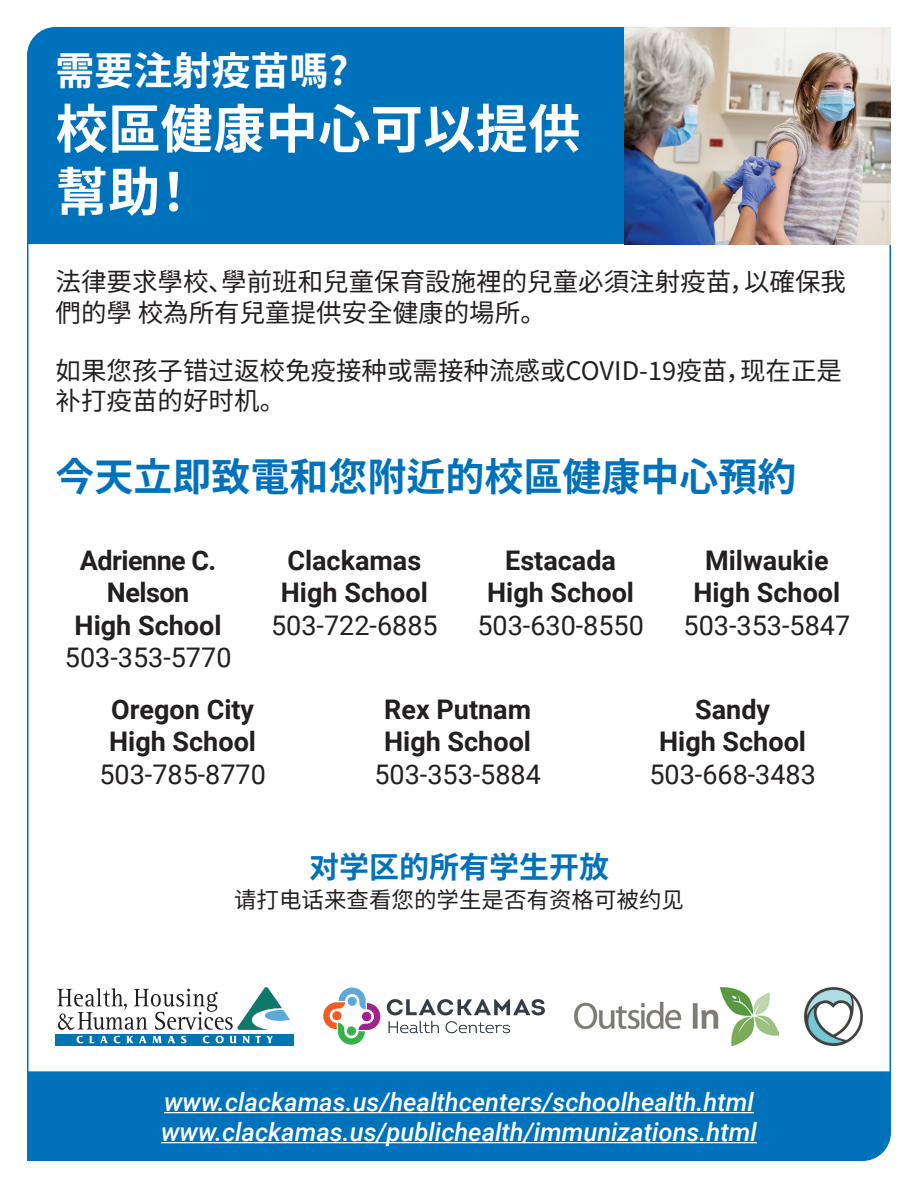
<style>
.page{position:relative;width:918px;height:1188px;background:#fff}
.page>*{position:absolute;margin:0;border:0;box-sizing:border-box;transform-origin:0 0}
.t1{font:700 52.5px/63px "Noto Sans CJ Kkr";color:#fff}
.Heading{font:700 39px "Noto Sans CJ Kkr";color:#0072bc}
.t2{font:700 39px "Noto Sans CJ Kkr";color:#fff}
.Heading-2{font:700 30px "Noto Sans CJ Kkr";color:#0072bc}
.Body{font:700 27px/32.4px "Roboto";color:#231f20;text-align:center}
.Body-2{font:700 27px/32.4px "Roboto";letter-spacing:-.02em;color:#231f20;text-align:center}
.t3{font:italic 500 25.5px/30px "Roboto";color:#fff}
.t4{font:25.5px/30.6px "Noto Sans CJ Kkr";color:#231f20}
.Heading-3{font:22.5px "Noto Sans CJ Kkr";color:#231f20}
.s1{font-weight:400}
</style>
<div class="page">
<div style="left:27px;top:1071px;width:864px;height:90px;background:#0072bc"></div>
<hr style="left:164px;top:1112px;width:590px;height:1px;background:#fff">
<hr style="left:161px;top:1142px;width:596px;height:1px;background:#fff">
<div style="left:27px;top:27px;width:597px;height:217px;background:#0072bc"></div>
<img style="left:624px;top:27px;width:267px;height:217px">
<svg style="left:387px;top:999px;width:158px;height:16px"></svg>
<svg style="left:389px;top:1021px;width:50px;height:12px"></svg>
<svg style="left:446px;top:1021px;width:64px;height:12px"></svg>
<svg style="left:323px;top:988px;width:57px;height:57px"></svg>
<svg style="left:56px;top:1034px;width:238px;height:11px"></svg>
<svg style="left:76px;top:1036px;width:197px;height:7px"></svg>
<svg style="left:57px;top:987px;width:233px;height:43px"></svg>
<img style="left:804px;top:987px;width:59px;height:58px">
<img style="left:574px;top:987px;width:204px;height:58px">
<p class="t2" style="left:56px;top:49px;width:295px">需要注射疫苗嗎?</p>
<p class="t1" style="left:56px;top:99px;width:526px">校區健康中心可以提供幫助！</p>
<p class="t4" style="left:56px;top:267px;width:792px">法律要求學校、學前班和兒童保育設施裡的兒童必須注射疫苗，以確保我們的學 校為所有兒童提供安全健康的場所。</p>
<p class="t4" style="left:56px;top:355px;width:788px">如果您孩子错过返校免疫接种或需接种流感或COVID-19疫苗，现在正是补打疫苗的好时机。</p>
<p class="Heading" style="left:56px;top:455px;width:742px">今天立即致電和您附近的校區健康中心預約</p>
<p class="Body-2" style="left:65px;top:543px;width:168px">Adrienne C.<br>Nelson<br>High School<br><span class="s1">503-353-5770</span></p>
<p class="Body" style="left:271px;top:543px;width:168px">Clackamas<br>High School<br><span class="s1">503-722-6885</span></p>
<p class="Body" style="left:477px;top:543px;width:168px">Estacada<br>High School<br><span class="s1">503-630-8550</span></p>
<p class="Body" style="left:684px;top:543px;width:168px">Milwaukie<br>High School<br><span class="s1">503-353-5847</span></p>
<p class="Body" style="left:99px;top:692px;width:168px">Oregon City<br>High School<br><span class="s1">503-785-8770</span></p>
<p class="Body" style="left:374px;top:692px;width:168px">Rex Putnam<br>High School<br><span class="s1">503-353-5884</span></p>
<p class="Body" style="left:649px;top:692px;width:168px">Sandy<br>High School<br><span class="s1">503-668-3483</span></p>
<p class="Heading-2" style="left:309px;top:850px;width:301px">对学区的所有学生开放</p>
<p class="Heading-3" style="left:234px;top:887px;width:451px">请打电话来查看您的学生是否有资格可被约见</p>
<p class="t3" style="left:161px;top:1086px;width:597px">www.clackamas.us/healthcenters/schoolhealth.html www.clackamas.us/publichealth/immunizations.html</p>
</div>
